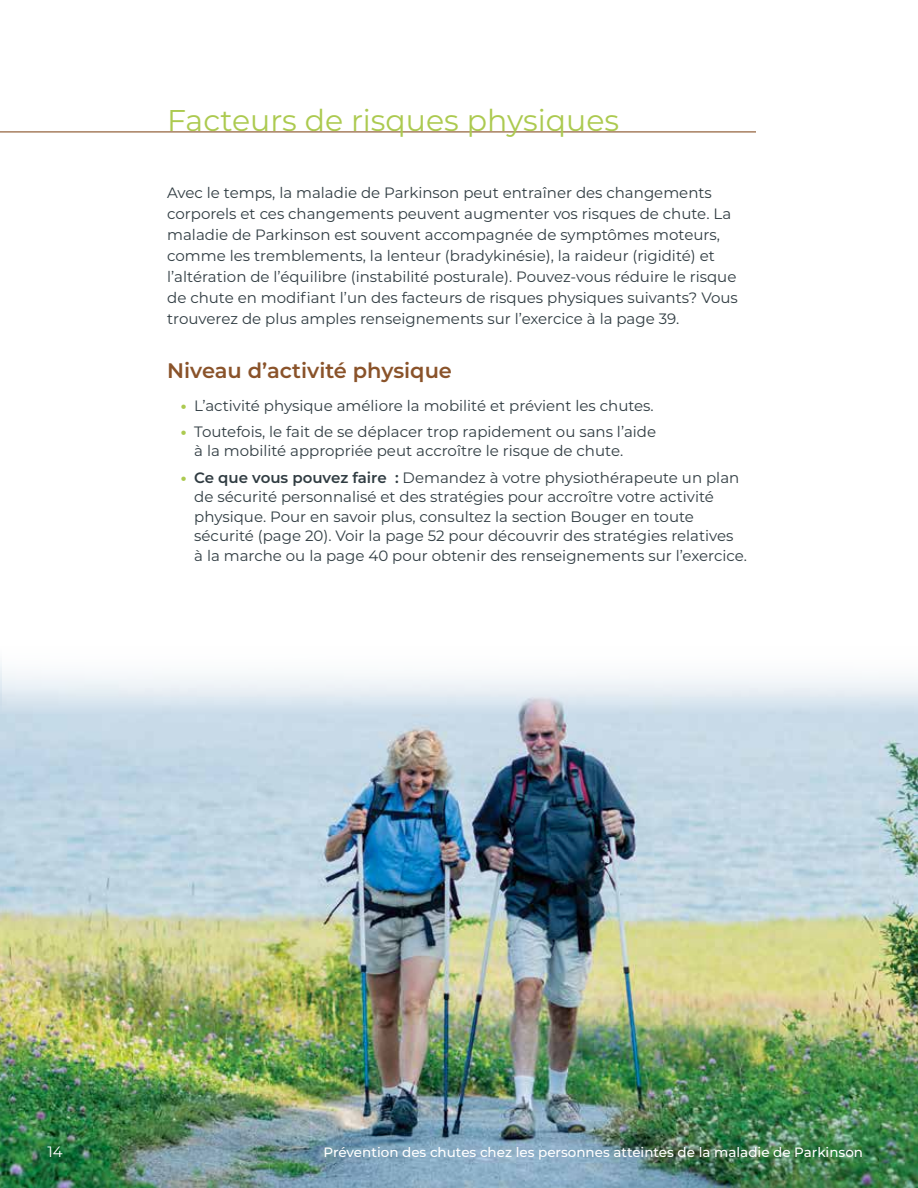
<style>
.page{position:relative;width:918px;height:1188px;background:#fff}
.page>*{position:absolute;margin:0;border:0;box-sizing:border-box;transform-origin:0 0}
.t1{font:30px "Montserrat";color:#acca50}
.t2{font:600 21px "Montserrat";color:#8a532a}
.t3{font:15px/21px "Montserrat";color:#303c42}
.t4{font:15px "Montserrat";color:#fff}
.t5{font:500 13.5px "Montserrat";color:#fff}
.s1{font-weight:800;color:#acca50}
.s2{font-weight:600}
</style>
<div class="page">
<hr style="left:0;top:131px;width:756px;height:1px;background:#8a532a">
<img style="left:0;top:713px;width:918px;height:475px">
<div style="left:2px;top:621px;width:916px;height:92px;background:linear-gradient(to bottom,#fff,#dbe6ef)"></div>
<h1 class="t1" style="left:167px;top:99px;width:454px">Facteurs de risques physiques</h1>
<p class="t3" style="left:167px;top:181px;width:572px">Avec le temps, la maladie de Parkinson peut entraîner des changements corporels et ces changements peuvent augmenter vos risques de chute. La maladie de Parkinson est souvent accompagnée de symptômes moteurs, comme les tremblements, la lenteur (bradykinésie), la raideur (rigidité) et l’altération de l’équilibre (instabilité posturale). Pouvez-vous réduire le risque de chute en modifiant l’un des facteurs de risques physiques suivants? Vous trouverez de plus amples renseignements sur l’exercice à la page 39.</p>
<h2 class="t2" style="left:167px;top:355px;width:286px">Niveau d’activité physique</h2>
<p class="t3" style="left:181px;top:394px;width:475px"><span class="s1">•</span> L’activité physique améliore la mobilité et prévient les chutes.</p>
<p class="t3" style="left:194px;top:421px;width:463px;line-height:19.5px;text-indent:-14px"><span class="s1">•</span> Toutefois, le fait de se déplacer trop rapidement ou sans l’aide à la mobilité appropriée peut accroître le risque de chute.</p>
<p class="t3" style="left:194px;top:467px;width:554px;line-height:19.5px;text-indent:-14px"><span class="s1">•</span> <span class="s2">Ce que vous pouvez faire :</span> Demandez à votre physiothérapeute un plan de sécurité personnalisé et des stratégies pour accroître votre activité physique. Pour en savoir plus, consultez la section Bouger en toute sécurité (page 20). Voir la page 52 pour découvrir des stratégies relatives<br>à la marche ou la page 40 pour obtenir des renseignements sur l’exercice.</p>
<p class="t4" style="left:47px;top:1141px;width:17px">14</p>
<p class="t5" style="left:324px;top:1142px;width:541px">Prévention des chutes chez les personnes atteintes de la maladie de Parkinson</p>
</div>
